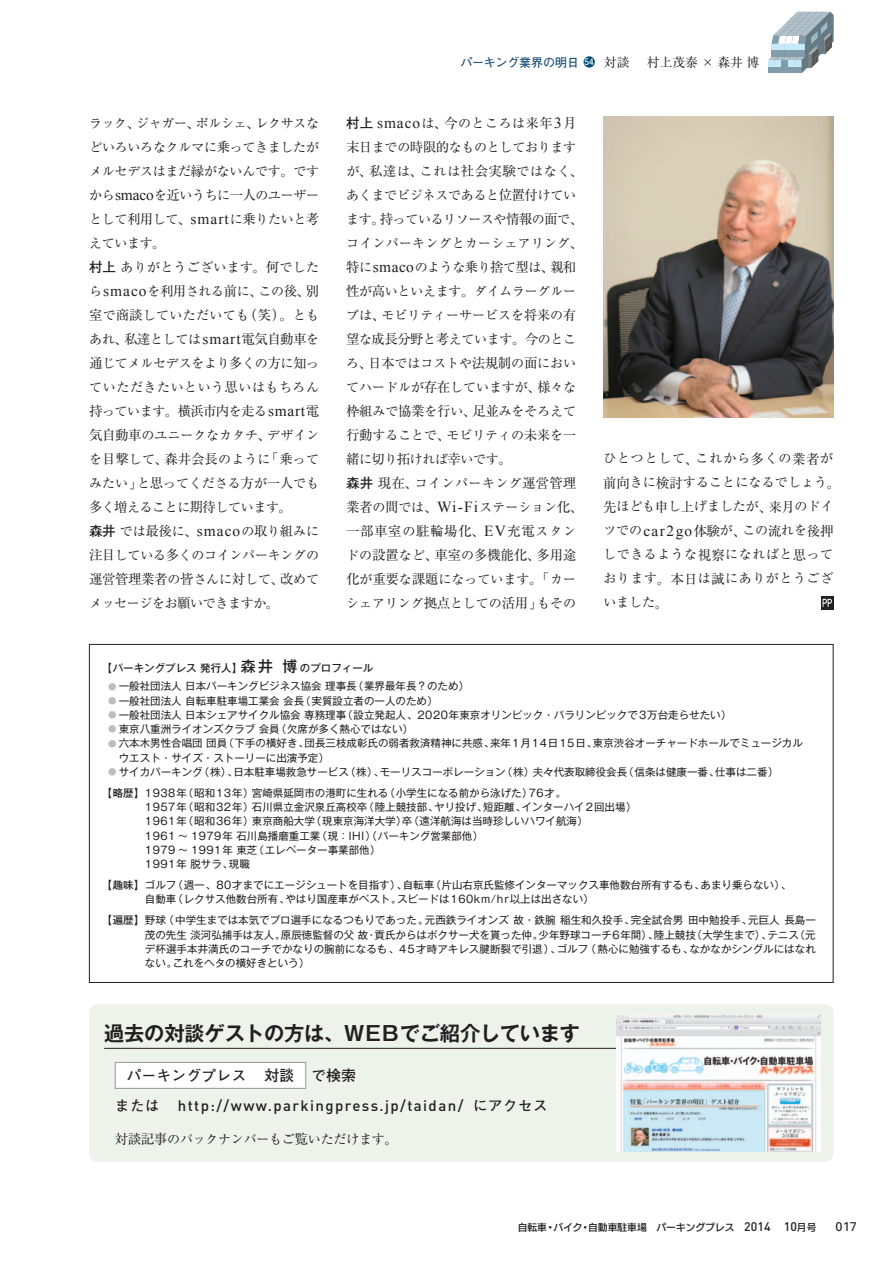
<style>
.page{position:relative;width:893px;height:1263px;background:#fff}
.page>*{position:absolute;margin:0;border:0;box-sizing:border-box;transform-origin:0 0}
.t1{font:700 20.25px "Gothic MB101 Pr 5 De";letter-spacing:-.01em;color:#231f20}
.t2{font:15.45px "Times New Roman";letter-spacing:.065em;color:#231f20}
.t3{font:500 15px "DIN";letter-spacing:.095em;color:#231f20}
.t4{font:700 14.4px "Futo Go B101 Pr 5";letter-spacing:.04em;color:#231f20}
.t5{font:13.5px "Ryumin Pr 5";letter-spacing:-.02em;color:#231f20}
.t6{font:13.5px/24px "Ryumin Pr 5";letter-spacing:.01em;color:#231f20}
.t7{font:12.9px/24px "Ryumin Pr 5";letter-spacing:-.005em;color:#231f20}
.t8{font:12.9px/24px "Ryumin Pr 5";letter-spacing:.04em;color:#231f20}
.t9{font:12.9px "Ryumin Pr 5";letter-spacing:-.025em;color:#231f20}
.t10{font:12.75px "Ryumin Pr 5";letter-spacing:-.005em;color:#231f20}
.t11{font:12.75px "Univers";color:#231f20}
.t12{font:700 12px "Futo Go B101 Pr 5";letter-spacing:-.025em;color:#20527a}
.t13{font:10.5px/14.2px "Gothic MB101 Pr 5";color:#231f20}
.t14{font:500 10.5px "Gothic MB101 Pr 5";color:#231f20}
.t15{font:9.75px "New Rodin CID DB";color:#231f20}
.s1{font-family:"Hira Min Pro W3";font-size:13.5px}
.s2{font-size:13.5px}
.s3{font-family:"Times New Roman";font-size:15.45px}
.s4{font-family:"Futo Go B101 Pr 5";font-weight:700;font-size:13.5px}
.s5{font-size:12.9px}
.s6{font-family:"Hira Min Pro W3"}
.s7{font-size:9px;color:#fff}
.s8{font-family:"Ryumin Pr 5";font-weight:400;font-size:12.75px;color:#231f20}
.s9{font-family:"Ryumin Pr 5";font-size:12.9px}
.s10{font-family:"Ryumin Pr 5";font-size:13.5px}
.s11{font-size:15px}
.s12{font-size:8.4px;color:#bcbdc0}
.s13{font-weight:500}
.s14{font-family:"Futo Go B101 Pr 5";font-weight:700;font-size:14.4px}
.s15{font-family:"DIN";font-weight:500;font-size:12.3px}
</style>
<div class="page">
<div style="left:583px;top:56px;width:12px;height:12px;background:#004b74;border-radius:50%"></div>
<svg style="left:768px;top:12px;width:66px;height:61px"></svg>
<div style="left:89px;top:1004px;width:744px;height:158px;background:#edf3eb;border-radius:9px"></div>
<div style="left:115px;top:1062px;width:191px;height:26px;background:#fff"></div>
<div style="left:115px;top:1062px;width:191px;height:27px;border:1px solid #939598"></div>
<hr style="left:104px;top:1048px;width:594px;height:1px;background:#231f20">
<img style="left:617px;top:1015px;width:204px;height:136px">
<img style="left:603px;top:116px;width:230px;height:302px">
<svg style="left:821px;top:596px;width:12px;height:14px"></svg>
<svg style="left:823px;top:599px;width:9px;height:8px"></svg>
<p class="t7" style="left:89px;top:110px;width:232px">ラック<span class="s1">、</span>ジャガー<span class="s1">、</span>ポルシェ<span class="s1">、</span>レクサスなどいろいろなクルマに<span class="s2">乗</span>ってきましたがメルセデスはまだ<span class="s2">縁</span>がないんです<span class="s1">。</span>ですから<span class="s3">smaco</span>を<span class="s2">近</span>いうちに<span class="s2">一人</span>のユーザーとして<span class="s2">利用</span>して<span class="s1">、</span><span class="s3">smart</span>に<span class="s2">乗</span>りたいと<span class="s2">考</span>えています<span class="s1">。<br></span><span class="s4">村上</span>ありがとうございます<span class="s1">。</span><span class="s2">何</span>でしたら<span class="s3">smaco</span>を<span class="s2">利用</span>される<span class="s2">前</span>に<span class="s1">、</span>この<span class="s2">後</span><span class="s1">、</span><span class="s2">別室</span>で<span class="s2">商談</span>していただいても<span class="s1">（</span><span class="s2">笑</span><span class="s1">）。</span>ともあれ<span class="s1">、</span><span class="s2">私達</span>としては<span class="s3">smart</span><span class="s2">電気自動車</span>を<span class="s2">通</span>じてメルセデスをより<span class="s2">多</span>くの<span class="s2">方</span>に<span class="s2">知</span>っていただきたいという<span class="s2">思</span>いはもちろん</p>
<p class="t5" style="left:89px;top:400px;width:232px">持<span class="s5">っています</span><span class="s6">。</span>横浜市内<span class="s5">を</span>走<span class="s5">る</span><span class="s3">smart</span>電</p>
<p class="t7" style="left:89px;top:422px;width:232px"><span class="s2">気自動車</span>のユニークなカタチ<span class="s1">、</span>デザインを<span class="s2">目撃</span>して<span class="s1">、</span><span class="s2">森井会長</span>のように<span class="s1">「</span><span class="s2">乗</span>ってみたい<span class="s1">」</span>と<span class="s2">思</span>ってくださる<span class="s2">方</span>が<span class="s2">一人</span>でも<span class="s2">多</span>く<span class="s2">増</span>えることに<span class="s2">期待</span>しています<span class="s1">。<br></span><span class="s4">森井</span>では<span class="s2">最後</span>に<span class="s1">、</span><span class="s3">smaco</span>の<span class="s2">取</span>り<span class="s2">組</span>みに<span class="s2">注目</span>している<span class="s2">多</span>くのコインパーキングの</p>
<p class="t5" style="left:89px;top:568px;width:232px">運営管理業者<span class="s5">の</span>皆<span class="s5">さんに</span>対<span class="s5">して</span><span class="s6">、</span>改<span class="s5">めて</span></p>
<p class="t9" style="left:89px;top:593px;width:192px">メッセージをお<span class="s2">願</span>いできますか<span class="s1">。</span></p>
<p class="t12" style="left:461px;top:52px;width:171px">パーキング業界の明日 <span class="s7">54</span> <span class="s8">対談</span></p>
<p class="t10" style="left:647px;top:52px;width:114px">村上茂泰 × 森井博</p>
<h2 class="t2" style="left:346px;top:114px;width:232px"><span class="s4">村上</span> smaco<span class="s9">は</span><span class="s1">、</span><span class="s10">今</span><span class="s9">のところは</span><span class="s10">来年</span>3<span class="s10">月</span></h2>
<p class="t7" style="left:346px;top:134px;width:239px"><span class="s2">末日</span>までの<span class="s2">時限的</span>なものとしておりますが<span class="s1">、</span><span class="s2">私達</span>は<span class="s1">、</span>これは<span class="s2">社会実験</span>ではなく<span class="s1">、</span>あくまでビジネスであると<span class="s2">位置付</span>けています<span class="s1">。</span><span class="s2">持</span>っているリソースや<span class="s2">情報</span>の<span class="s2">面</span>で<span class="s1">、</span>コインパーキングとカーシェアリング<span class="s1">、</span><span class="s2">特</span>に<span class="s3">smaco</span>のような<span class="s2">乗</span>り<span class="s2">捨</span>て<span class="s2">型</span>は<span class="s1">、</span><span class="s2">親和性</span>が<span class="s2">高</span>いといえます<span class="s1">。</span>ダイムラーグループは<span class="s1">、</span>モビリティーサービスを<span class="s2">将来</span>の<span class="s2">有望</span>な<span class="s2">成長分野</span>と<span class="s2">考</span>えています<span class="s1">。</span><span class="s2">今</span>のところ<span class="s1">、</span><span class="s2">日本</span>ではコストや<span class="s2">法規制</span>の<span class="s2">面</span>においてハードルが<span class="s2">存在</span>していますが<span class="s1">、</span><span class="s2">様々</span>な<span class="s2">枠組</span>みで<span class="s2">協業</span>を<span class="s2">行</span>い<span class="s1">、</span><span class="s2">足並</span>みをそろえて<span class="s2">行動</span>することで<span class="s1">、</span>モビリティの<span class="s2">未来</span>を<span class="s2">一緒</span>に<span class="s2">切</span>り<span class="s2">拓</span>ければ<span class="s2">幸</span>いです<span class="s1">。<br></span><span class="s4">森井</span><span class="s2">現在</span><span class="s1">、</span>コインパーキング<span class="s2">運営管理業者</span>の<span class="s2">間</span>では<span class="s1">、</span><span class="s3">Wi-Fi</span>ステーション<span class="s2">化</span><span class="s1">、</span></p>
<p class="t6" style="left:346px;top:518px;width:232px">一部車室<span class="s5">の</span>駐輪場化<span class="s6">、</span><span class="s3">EV</span>充電<span class="s5">スタンドの</span>設置<span class="s5">など</span><span class="s6">、</span>車室<span class="s5">の</span>多機能化<span class="s6">、</span>多用途</p>
<p class="t7" style="left:346px;top:566px;width:232px"><span class="s2">化</span>が<span class="s2">重要</span>な<span class="s2">課題</span>になっています<span class="s1">。「</span>カーシェアリング<span class="s2">拠点</span>としての<span class="s2">活用</span><span class="s1">」</span>もその</p>
<p class="t8" style="left:603px;top:446px;width:239px">ひとつとして<span class="s1">、</span>これから<span class="s2">多</span>くの<span class="s2">業者</span>が<span class="s2">前向</span>きに<span class="s2">検討</span>することになるでしょう<span class="s1">。</span><span class="s2">先</span>ほども<span class="s2">申</span>し<span class="s2">上</span>げましたが<span class="s1">、</span><span class="s2">来月</span>のドイツでの<span class="s3">car2go</span><span class="s2">体験</span>が<span class="s1">、</span>この<span class="s2">流</span>れを<span class="s2">後押</span>しできるような<span class="s2">視察</span>になればと<span class="s2">思</span>っております<span class="s1">。</span><span class="s2">本日</span>は<span class="s2">誠</span>にありがとうございました<span class="s1">。</span></p>
<p class="t14" style="left:101px;top:659px;width:273px">【パーキングプレス 発行人】<span class="s11">森井 博</span>のプロフィール</p>
<p class="t13" style="left:108px;top:678px;width:363px"><span class="s12">●</span> 一般社団法人 日本パーキングビジネス協会 理事長（業界最年長？のため）</p>
<p class="t13" style="left:108px;top:692px;width:331px"><span class="s12">●</span> 一般社団法人 自転車駐車場工業会 会長（実質設立者の一人のため）</p>
<p class="t13" style="left:108px;top:707px;width:625px"><span class="s12">●</span> 一般社団法人 日本シェアサイクル協会 専務理事（設立発起人、2020年東京オリンピック・パラリンピックで3万台走らせたい）</p>
<p class="t13" style="left:108px;top:721px;width:307px"><span class="s12">●</span> 東京八重洲ライオンズクラブ 会員（欠席が多く熱心ではない）</p>
<p class="t13" style="left:119px;top:735px;width:686px;text-indent:-11px"><span class="s12">●</span> 六本木男性合唱団 団員（下手の横好き、団長三枝成彰氏の弱者救済精神に共感、来年1月14日15日、東京渋谷オーチャードホールでミュージカルウエスト・サイズ・ストーリーに出演予定）</p>
<p class="t13" style="left:101px;top:760px;width:678px;line-height:21px;text-indent:7px"><span class="s12">●</span> サイカパーキング（株）、日本駐車場救急サービス（株）、モーリスコーポレーション（株）夫々代表取締役会長（信条は健康一番、仕事は二番）<span class="s13">【略歴】</span>1938年（昭和13年）宮崎県延岡市の港町に生れる（小学生になる前から泳げた）76才。</p>
<p class="t13" style="left:145px;top:799px;width:493px">1957年（昭和32年）石川県立金沢泉丘高校卒（陸上競技部、ヤリ投げ、短距離、インターハイ2回出場）1961年（昭和36年）東京商船大学（現東京海洋大学）卒（遠洋航海は当時珍しいハワイ航海）<br>1961 〜 1979年 石川島播磨重工業（現：IHI）（パーキング営業部他）<br>1979 〜 1991年 東芝（エレベーター事業部他）<br>1991年 脱サラ、現職</p>
<p class="t13" style="left:145px;top:877px;width:648px;text-indent:-44px"><span class="s13">【趣味】</span>ゴルフ（週一、80才までにエージシュートを目指す）、自転車（片山右京氏監修インターマックス車他数台所有するも、あまり乗らない）、自動車（レクサス他数台所有、やはり国産車がベスト。スピードは160km/hr以上は出さない）</p>
<p class="t13" style="left:145px;top:912px;width:672px;text-align:justify;text-indent:-44px"><span class="s13">【遍歴】</span>野球（中学生までは本気でプロ選手になるつもりであった。元西鉄ライオンズ 故・鉄腕 稲生和久投手、完全試合男 田中勉投手、元巨人 長島一茂の先生 淡河弘捕手は友人。原辰徳監督の父 故・貢氏からはボクサー犬を貰った仲。少年野球コーチ6年間）、陸上競技（大学生まで）、テニス（元デ杯選手本井満氏のコーチでかなりの腕前になるも、45才時アキレス腱断裂で引退）、ゴルフ（熱心に勉強するも、なかなかシングルにはなれない。これをヘタの横好きという）</p>
<h1 class="t1" style="left:104px;top:1017px;width:477px">過去の対談ゲストの方は、WEBでご紹介しています</h1>
<h3 class="t4" style="left:127px;top:1064px;width:231px">パーキングプレス <span class="s11">対談</span> で<span class="s11">検索</span></h3>
<h3 class="t3" style="left:115px;top:1096px;width:434px"><span class="s14">または</span> http://www.parkingpress.jp/taidan/ <span class="s14">にアクセス</span></h3>
<p class="t7" style="left:115px;top:1126px;width:285px"><span class="s2">対談記事</span>のバックナンバーもご<span class="s2">覧</span>いただけます<span class="s1">。</span></p>
<p class="t15" style="left:518px;top:1220px;width:300px">自転車・バイク・自動車駐車場　パーキングプレス　<span class="s15">2014</span>　 <span class="s15">10</span>月号</p>
<p class="t11" style="left:836px;top:1219px;width:23px">017</p>
</div>
